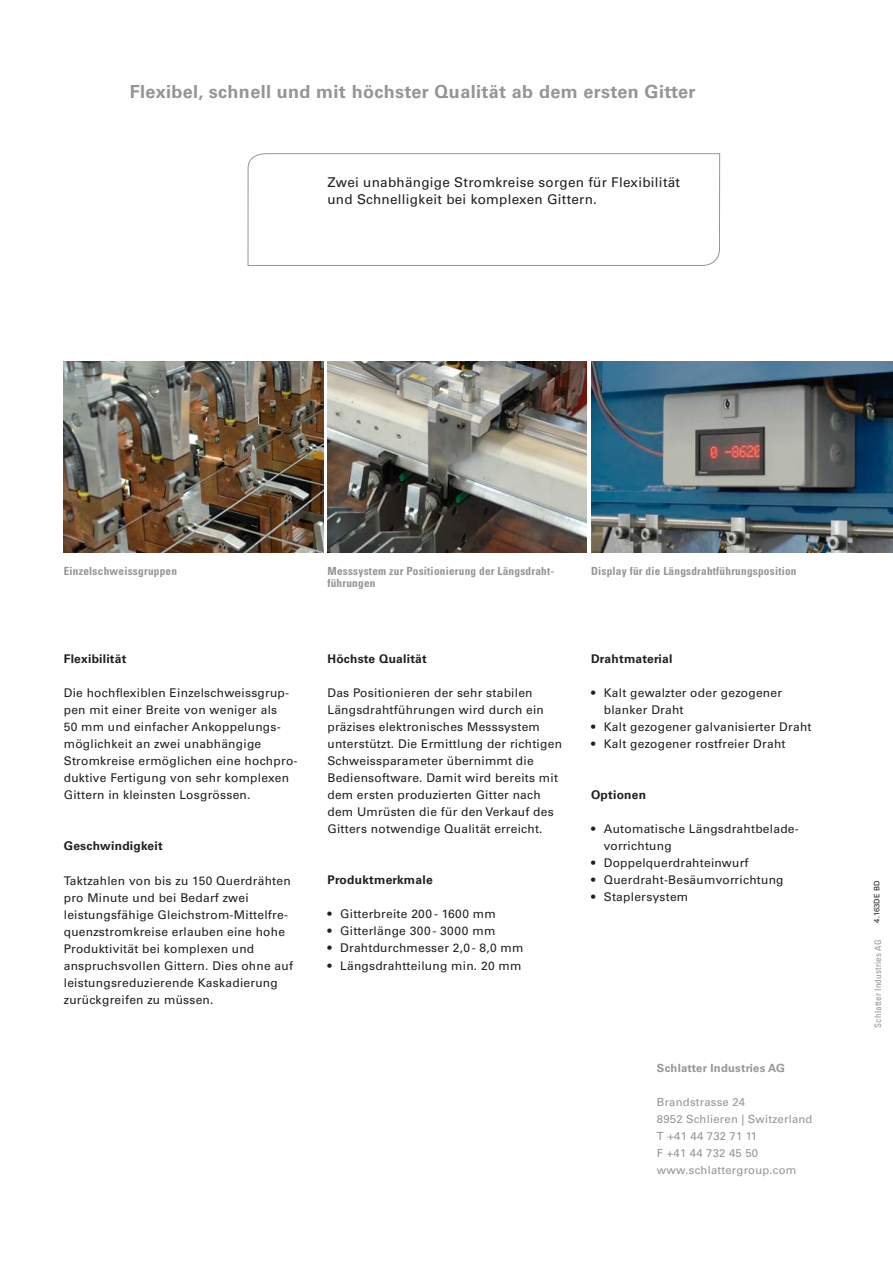
<style>
.page{position:relative;width:893px;height:1263px;background:#fff}
.page>*{position:absolute;margin:0;border:0;box-sizing:border-box;transform-origin:0 0}
.t1{font:700 18px "Univers LTCYR 65";letter-spacing:.02em;color:#939598}
.t2{font:13.5px/17px "Univers LTCYR 55 Roman";letter-spacing:.02em;color:#231f20}
.t3{font:12px/17px "Univers LTCYR 55 Roman";letter-spacing:.02em;color:#231f20}
.t4{font:700 12px "Univers LTCYR 65";letter-spacing:.02em;color:#231f20}
.t5{font:11.25px "Univers LTCYR 67 Bold Cond";letter-spacing:.02em;color:#939598}
.t6{font:11.25px/17px "Univers LTCYR 55 Roman";letter-spacing:.02em;color:#939598}
.t7{font:700 11.25px "Univers LTCYR 65";letter-spacing:.02em;color:#939598}
.t8{font:condensed 9px "Univers LTCYR 57";letter-spacing:.02em;color:#939598}
.t9{font:7.5px "Univers LTCYR 55 Roman";color:#231f20}
</style>
<div class="page">
<img style="left:591px;top:361px;width:302px;height:192px">
<img style="left:327px;top:361px;width:260px;height:192px">
<img style="left:64px;top:361px;width:259px;height:192px">
<svg style="left:247px;top:153px;width:473px;height:113px"></svg>
<h1 class="t1" style="left:130px;top:79px;width:567px">Flexibel, schnell und mit höchster Qualität ab dem ersten Gitter</h1>
<p class="t2" style="left:327px;top:173px;width:354px">Zwei unabhängige Stromkreise sorgen für Flexibilität und Schnelligkeit bei komplexen Gittern.</p>
<p class="t5" style="left:64px;top:564px;width:115px">Einzelschweissgruppen</p>
<p class="t4" style="left:64px;top:651px;width:64px">Flexibilität</p>
<p class="t3" style="left:64px;top:684px;width:235px">Die hochflexiblen Einzelschweissgrup&shy;pen mit einer Breite von weniger als<br>50 mm und einfacher Ankoppelungs&shy;möglichkeit an zwei unabhängige Stromkreise ermöglichen eine hochpro&shy;duktive Fertigung von sehr komplexen Gittern in kleinsten Losgrössen.</p>
<p class="t4" style="left:64px;top:838px;width:100px">Geschwindigkeit</p>
<p class="t3" style="left:64px;top:871px;width:231px">Taktzahlen von bis zu 150 Querdrähten pro Minute und bei Bedarf zwei leistungsfähige Gleichstrom-Mittelfre&shy;quenzstromkreise erlauben eine hohe Produktivität bei komplexen und anspruchsvollen Gittern. Dies ohne auf leistungsreduzierende Kaskadierung zurückgreifen zu müssen.</p>
<p class="t5" style="left:327px;top:564px;width:228px">Messsystem zur Positionierung der Längsdraht-</p>
<p class="t5" style="left:591px;top:564px;width:207px">Display für die Längsdrahtführungsposition</p>
<p class="t5" style="left:327px;top:576px;width:50px">führungen</p>
<p class="t4" style="left:327px;top:651px;width:101px">Höchste Qualität</p>
<p class="t3" style="left:327px;top:684px;width:236px">Das Positionieren der sehr stabilen Längsdrahtführungen wird durch ein präzises elektronisches Messsystem unterstützt. Die Ermittlung der richtigen Schweissparameter übernimmt die Bediensoftware. Damit wird bereits mit dem ersten produzierten Gitter nach dem Umrüsten die für den Verkauf des Gitters notwendige Qualität erreicht.</p>
<p class="t4" style="left:327px;top:872px;width:107px">Produktmerkmale</p>
<p class="t3" style="left:327px;top:905px;width:170px">• Gitterbreite 200 - 1600 mm</p>
<p class="t3" style="left:327px;top:922px;width:169px">• Gitterlänge 300 - 3000 mm</p>
<p class="t3" style="left:327px;top:939px;width:198px">• Drahtdurchmesser 2,0 - 8,0 mm</p>
<p class="t3" style="left:327px;top:956px;width:195px">• Längsdrahtteilung min. 20 mm</p>
<p class="t4" style="left:591px;top:651px;width:83px">Drahtmaterial</p>
<p class="t3" style="left:604px;top:684px;width:180px;text-indent:-13px">• Kalt gewalzter oder gezogener blanker Draht</p>
<p class="t3" style="left:591px;top:718px;width:222px">• Kalt gezogener galvanisierter Draht</p>
<p class="t3" style="left:591px;top:735px;width:196px">• Kalt gezogener rostfreier Draht</p>
<p class="t4" style="left:591px;top:787px;width:57px">Optionen</p>
<p class="t3" style="left:604px;top:820px;width:197px;text-indent:-13px">• Automatische Längsdrahtbelade&shy;vorrichtung</p>
<p class="t3" style="left:591px;top:854px;width:159px">• Doppelquerdrahteinwurf</p>
<p class="t3" style="left:591px;top:871px;width:194px">• Querdraht-Besäumvorrichtung</p>
<p class="t3" style="left:591px;top:888px;width:99px">• Staplersystem</p>
<p class="t7" style="left:657px;top:1060px;width:129px">Schlatter Industries AG</p>
<p class="t6" style="left:657px;top:1093px;width:157px">Brandstrasse 24<br>8952 Schlieren | Switzerland<br>T +41 44 732 71 11<br>F +41 44 732 45 50 www.schlattergroup.com</p>
<p class="t9" style="left:871px;top:923px;width:44px;rotate:-90deg">4.163DE BD</p>
<p class="t8" style="left:872px;top:1028px;width:89px;rotate:-90deg">Schlatter Industries AG</p>
</div>
